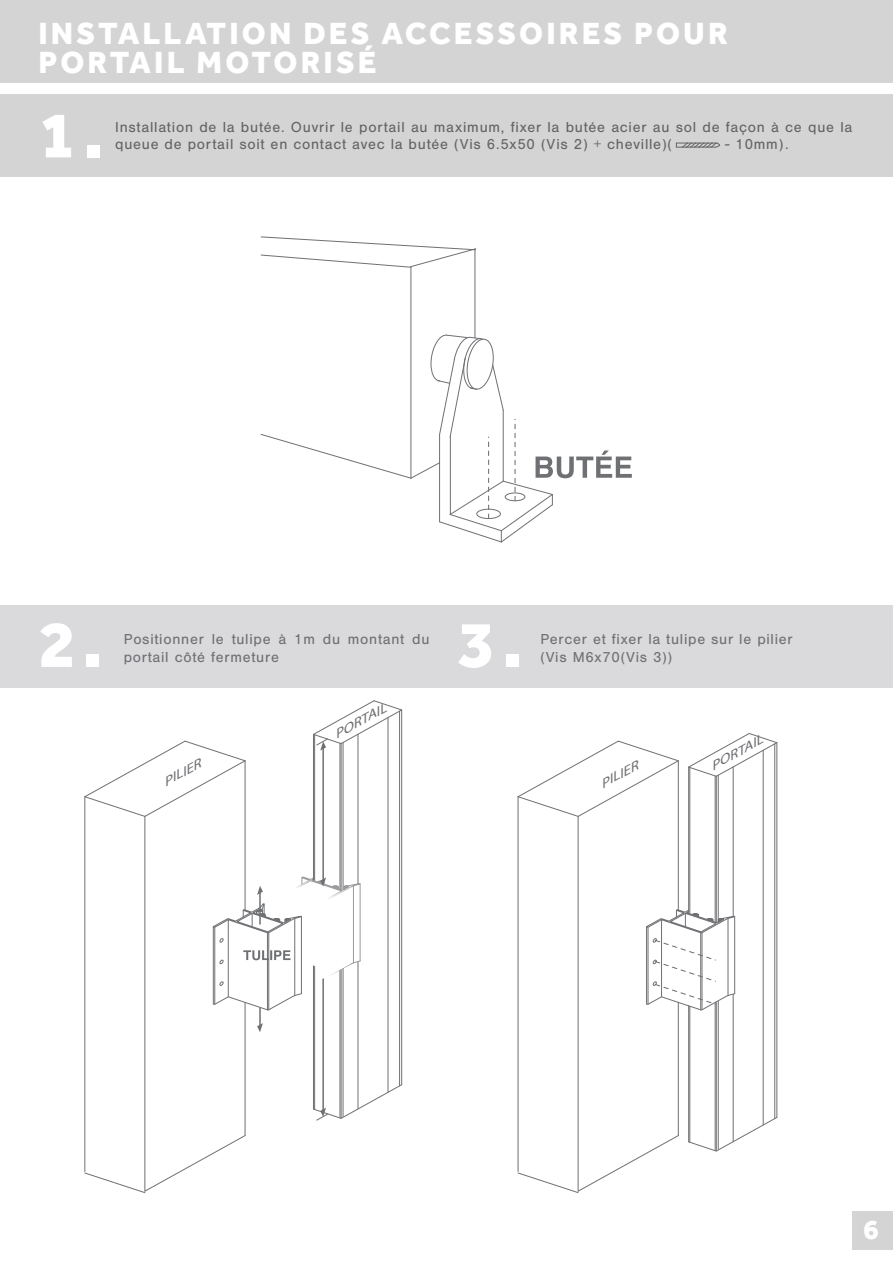
<style>
.page{position:relative;width:893px;height:1263px;background:#fff}
.page>*{position:absolute;margin:0;border:0;box-sizing:border-box;transform-origin:0 0}
.t1{font:800 67.5px "Effra";color:#fff}
.t2{font:800 31.5px/28.5px "Effra";letter-spacing:.1em;color:#fff}
.t3{font:800 28.5px "Effra";color:#fff}
.t4{font:15px/16.5px "Nimbus San";letter-spacing:.05em;color:#656365}
.t5{font:15px/18px "Nimbus San";letter-spacing:.05em;color:#6f7073}
.t6{font:italic 12.6px "Myriad Pro";color:#6f7073;scale:1.31 1}
</style>
<div class="page">
<div style="left:0;top:0;width:893px;height:82px;background:#d5d4d5"></div>
<div style="left:0;top:95px;width:893px;height:82px;background:#d5d4d5"></div>
<svg style="left:676px;top:142px;width:44px;height:6px"></svg>
<hr style="left:411px;top:267px;width:1px;height:211px;background:#6f7073">
<hr style="left:475px;top:249px;width:1px;height:89px;background:#6f7073">
<svg style="left:260px;top:236px;width:216px;height:32px"></svg>
<svg style="left:260px;top:334px;width:372px;height:209px"></svg>
<hr style="left:313px;top:966px;width:1px;height:143px;background:#6f7073">
<hr style="left:341px;top:969px;width:1px;height:149px;background:#6f7073">
<hr style="left:341px;top:743px;width:1px;height:147px;background:#6f7073">
<hr style="left:399px;top:711px;width:1px;height:375px;background:#6f7073">
<hr style="left:314px;top:966px;width:1px;height:143px;background:#6f7073">
<hr style="left:314px;top:735px;width:1px;height:145px;background:#6f7073">
<hr style="left:340px;top:970px;width:1px;height:148px;background:#6f7073">
<hr style="left:340px;top:743px;width:1px;height:146px;background:#6f7073">
<hr style="left:343px;top:968px;width:1px;height:148px;background:#6f7073">
<hr style="left:343px;top:742px;width:1px;height:147px;background:#6f7073">
<hr style="left:358px;top:961px;width:1px;height:148px;background:#6f7073">
<hr style="left:358px;top:734px;width:1px;height:150px;background:#6f7073">
<hr style="left:388px;top:717px;width:1px;height:375px;background:#6f7073">
<hr style="left:401px;top:710px;width:1px;height:375px;background:#6f7073">
<hr style="left:245px;top:1002px;width:1px;height:133px;background:#6f7073">
<hr style="left:245px;top:761px;width:1px;height:149px;background:#6f7073">
<hr style="left:144px;top:816px;width:1px;height:375px;background:#6f7073">
<hr style="left:228px;top:920px;width:1px;height:77px;background:#6f7073">
<hr style="left:213px;top:927px;width:1px;height:77px;background:#6f7073">
<hr style="left:214px;top:927px;width:1px;height:77px;background:#6f7073">
<hr style="left:267px;top:933px;width:1px;height:77px;background:#6f7073">
<hr style="left:268px;top:933px;width:1px;height:77px;background:#6f7073">
<hr style="left:301px;top:916px;width:1px;height:77px;background:#6f7073">
<hr style="left:294px;top:919px;width:1px;height:77px;background:#6f7073">
<svg style="left:330px;top:960px;width:31px;height:17px"></svg>
<hr style="left:360px;top:884px;width:1px;height:77px;background:#9d9a9e">
<hr style="left:353px;top:886px;width:1px;height:77px;background:#9d9a9e">
<svg style="left:84px;top:1134px;width:162px;height:59px"></svg>
<hr style="left:84px;top:797px;width:1px;height:374px;background:#6f7073">
<svg style="left:84px;top:740px;width:162px;height:77px"></svg>
<hr style="left:313px;top:734px;width:1px;height:146px;background:#6f7073">
<svg style="left:313px;top:700px;width:90px;height:50px"></svg>
<hr style="left:322px;top:746px;width:2px;height:136px;background:#6f7073">
<svg style="left:257px;top:1023px;width:6px;height:9px"></svg>
<hr style="left:259px;top:1007px;width:2px;height:21px;background:#6f7073">
<svg style="left:313px;top:1084px;width:90px;height:37px"></svg>
<hr style="left:322px;top:979px;width:2px;height:133px;background:#6f7073">
<svg style="left:212px;top:876px;width:149px;height:67px"></svg>
<svg style="left:212px;top:980px;width:90px;height:31px"></svg>
<svg style="left:219px;top:959px;width:5px;height:6px"></svg>
<svg style="left:243px;top:950px;width:48px;height:10px"></svg>
<hr style="left:688px;top:1006px;width:1px;height:136px;background:#6f7073">
<hr style="left:716px;top:1002px;width:1px;height:148px;background:#6f7073">
<hr style="left:716px;top:776px;width:1px;height:146px;background:#6f7073">
<hr style="left:774px;top:744px;width:1px;height:374px;background:#6f7073">
<hr style="left:689px;top:1006px;width:1px;height:136px;background:#6f7073">
<hr style="left:689px;top:767px;width:1px;height:146px;background:#6f7073">
<hr style="left:715px;top:1003px;width:1px;height:147px;background:#6f7073">
<hr style="left:715px;top:776px;width:1px;height:146px;background:#6f7073">
<hr style="left:718px;top:1001px;width:1px;height:148px;background:#6f7073">
<hr style="left:718px;top:775px;width:1px;height:147px;background:#6f7073">
<hr style="left:733px;top:994px;width:1px;height:148px;background:#6f7073">
<hr style="left:733px;top:767px;width:1px;height:149px;background:#6f7073">
<hr style="left:763px;top:750px;width:1px;height:375px;background:#6f7073">
<hr style="left:776px;top:743px;width:1px;height:374px;background:#6f7073">
<hr style="left:678px;top:1002px;width:1px;height:133px;background:#6f7073">
<hr style="left:678px;top:761px;width:1px;height:149px;background:#6f7073">
<hr style="left:578px;top:816px;width:1px;height:375px;background:#6f7073">
<svg style="left:688px;top:1116px;width:90px;height:36px"></svg>
<svg style="left:688px;top:733px;width:90px;height:44px"></svg>
<svg style="left:517px;top:1134px;width:162px;height:59px"></svg>
<hr style="left:518px;top:797px;width:1px;height:374px;background:#6f7073">
<svg style="left:517px;top:740px;width:162px;height:77px"></svg>
<hr style="left:688px;top:767px;width:1px;height:146px;background:#6f7073">
<svg style="left:646px;top:909px;width:90px;height:102px"></svg>
<div style="left:852px;top:1211px;width:41px;height:38px;background:#d5d4d5"></div>
<div style="left:0;top:606px;width:893px;height:82px;background:#dad9dc"></div>
<h2 class="t2" style="left:38px;top:19px;width:691px">INSTALLATION DES ACCESSOIRES POUR<br>PORTAIL MOTORISÉ</h2>
<h1 class="t1" style="left:39px;top:95px;width:66px">1.</h1>
<p class="t4" style="left:115px;top:119px;width:739px">Installation de la butée. Ouvrir le portail au maximum, fixer la butée acier au sol de façon à ce que la queue de portail soit en contact avec la butée (Vis 6.5x50 (Vis 2) + cheville)(</p>
<p class="t4" style="left:725px;top:136px;width:65px">- 10mm).</p>
<h1 class="t1" style="left:38px;top:604px;width:66px">2.</h1>
<h1 class="t1" style="left:458px;top:604px;width:66px">3.</h1>
<p class="t5" style="left:124px;top:630px;width:307px">Positionner le tulipe à 1m du montant du portail côté fermeture</p>
<p class="t5" style="left:540px;top:630px;width:254px">Percer et fixer la tulipe sur le pilier (Vis M6x70(Vis 3))</p>
<p class="t6" style="left:160px;top:776px;width:33px;rotate:-29deg">PILIER</p>
<p class="t6" style="left:331px;top:728px;width:46px;rotate:-29deg">PORTAIL</p>
<p class="t6" style="left:597px;top:778px;width:33px;rotate:-29deg">PILIER</p>
<p class="t6" style="left:707px;top:760px;width:46px;rotate:-29deg">PORTAIL</p>
<h3 class="t3" style="left:863px;top:1213px;width:17px">6</h3>
</div>
